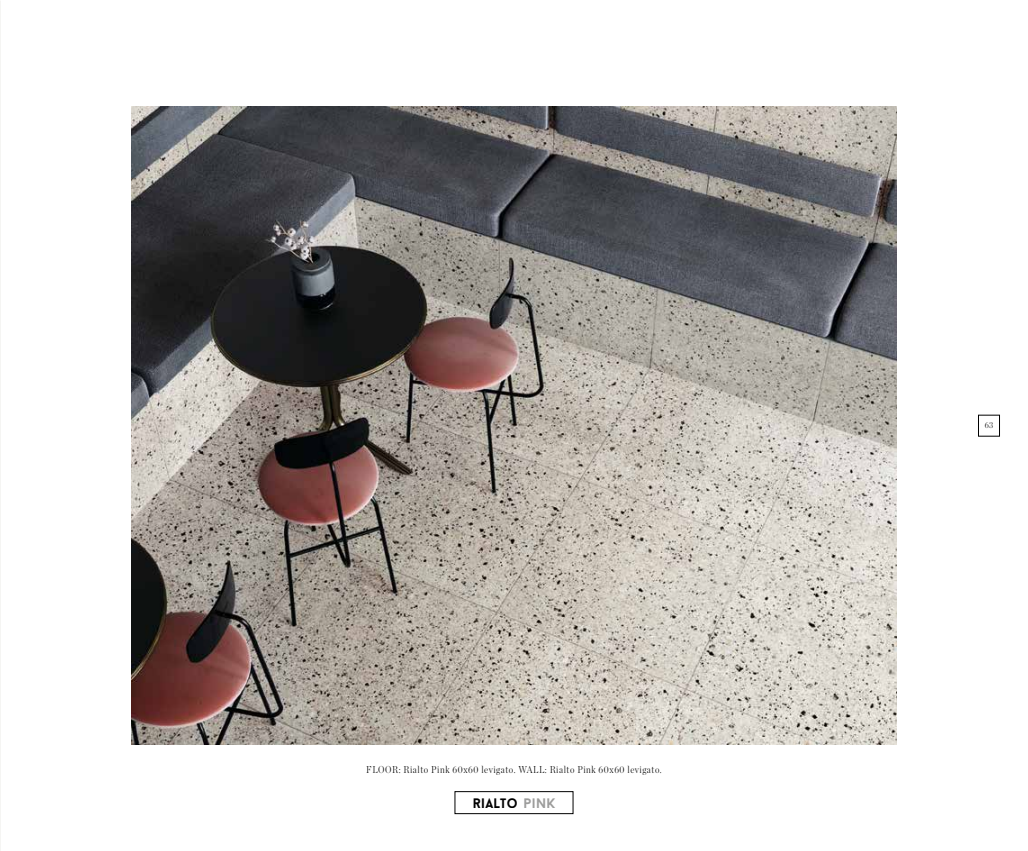
<style>
.page{position:relative;width:1028px;height:851px;background:#fff}
.page>*{position:absolute;margin:0;border:0;box-sizing:border-box;transform-origin:0 0}
.t1{font:700 13.75px "Baron Neue";letter-spacing:.03em;color:#000}
.t2{font:300 10px "Chronicle Disp Cond";letter-spacing:.06em;color:#000}
.t3{font:300 8.75px "Chronicle Disp Cond";color:#000}
.s1{color:#9d9d9c}
</style>
<div class="page">
<img style="left:131px;top:106px;width:765px;height:638px">
<img style="left:0;top:0;width:1px;height:850px">
<div style="left:455px;top:791px;width:118px;height:22px;border:1px solid #000"></div>
<p class="t2" style="left:366px;top:761px;width:297px">FLOOR: Rialto Pink 60x60 levigato. WALL: Rialto Pink 60x60 levigato.</p>
<h1 class="t1" style="left:472px;top:793px;width:85px">RIALTO <span class="s1">PINK</span></h1>
<p class="t3" style="left:984px;top:418px;width:10px">63</p>
</div>
